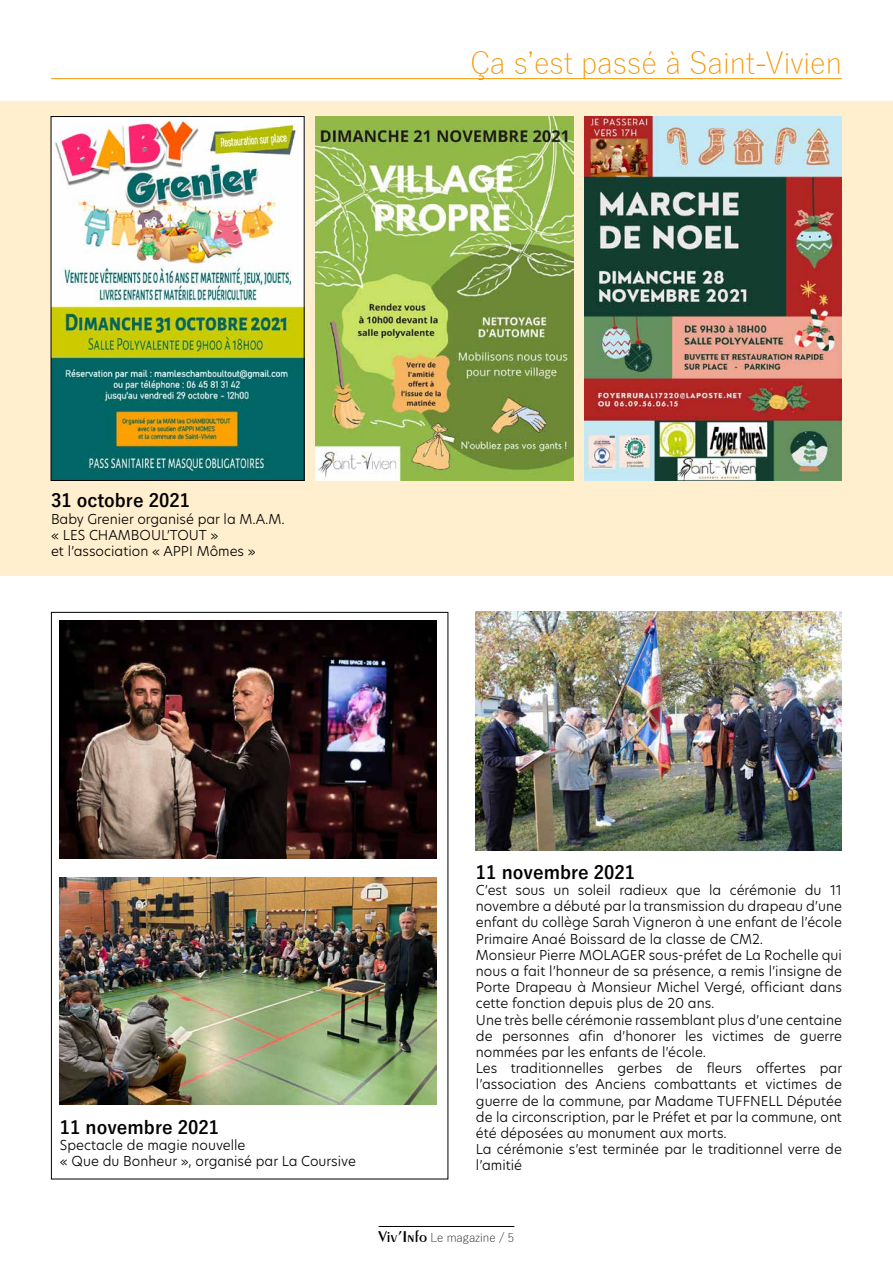
<style>
.page{position:relative;width:893px;height:1263px;background:#fff}
.page>*{position:absolute;margin:0;border:0;box-sizing:border-box;transform-origin:0 0}
.t1{font:300 30px "Yu Gothic";color:#f49600}
.t2{font:700 18px "Yu Gothic";color:#000}
.t3{font:300 13.5px/16.2px "Hero New";color:#000}
.t4{font:300 12px "Yu Gothic";color:#000}
.s1{font-family:"Exotic 350 BT";font-weight:600;font-size:16.5px}
</style>
<div class="page">
<hr style="left:379px;top:1226px;width:135px;height:1px;background:#000">
<div style="left:0;top:101px;width:893px;height:474px;background:#ffefce"></div>
<img style="left:53px;top:118px;width:249px;height:360px">
<div style="left:51px;top:116px;width:253px;height:364px;border:1px solid #000"></div>
<img style="left:60px;top:620px;width:377px;height:239px">
<img style="left:476px;top:612px;width:366px;height:238px">
<img style="left:60px;top:878px;width:377px;height:226px">
<img style="left:316px;top:117px;width:257px;height:363px">
<img style="left:584px;top:117px;width:258px;height:363px">
<hr style="left:51px;top:78px;width:791px;height:1px;background:#f49600">
<h1 class="t1" style="left:470px;top:35px;width:373px">Ça s’est passé à Saint-Vivien</h1>
<h2 class="t2" style="left:51px;top:491px;width:140px">31 octobre 2021</h2>
<p class="t3" style="left:51px;top:510px;width:235px">Baby Grenier organisé par la M.A.M. « LES CHAMBOUL’TOUT »<br>et l’association « APPI Mômes »</p>
<h2 class="t2" style="left:60px;top:1117px;width:161px">11 novembre 2021</h2>
<p class="t3" style="left:60px;top:1136px;width:298px">Spectacle de magie nouvelle<br>« Que du Bonheur », organisé par La Coursive</p>
<h2 class="t2" style="left:476px;top:862px;width:161px">11 novembre 2021</h2>
<p class="t3" style="left:476px;top:881px;width:368px">C’est sous un soleil radieux que la cérémonie du 11 novembre a débuté par la transmission du drapeau d’une enfant du collège Sarah Vigneron à une enfant de l’école Primaire Anaé Boissard de la classe de CM2.<br>Monsieur Pierre MOLAGER sous-préfet de La Rochelle qui nous a fait l’honneur de sa présence, a remis l’insigne de Porte Drapeau à Monsieur Michel Vergé, officiant dans cette fonction depuis plus de 20 ans.<br>Une très belle cérémonie rassemblant plus d’une centaine de personnes afin d’honorer les victimes de guerre nommées par les enfants de l’école.<br>Les traditionnelles gerbes de fleurs offertes par l’association des Anciens combattants et victimes de guerre de la commune, par Madame TUFFNELL Députée de la circonscription, par le Préfet et par la commune, ont été déposées au monument aux morts.<br>La cérémonie s’est terminée par le traditionnel verre de l’amitié</p>
<p class="t4" style="left:379px;top:1226px;width:137px"><span class="s1">Viv’Info</span> Le magazine / 5</p>
</div>
